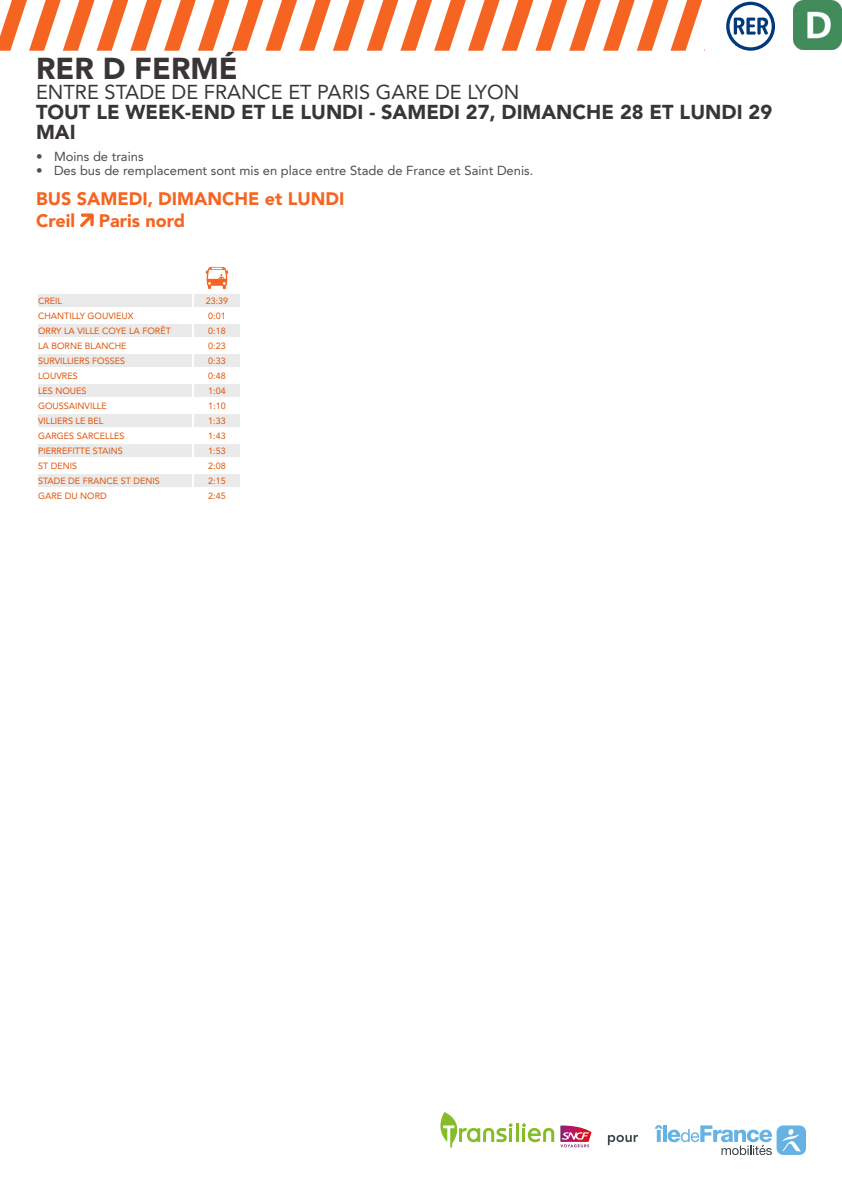
<style>
.page{position:relative;width:842px;height:1191px;background:#fff}
.page>*{position:absolute;margin:0;border:0;box-sizing:border-box;transform-origin:0 0}
.t1{font:900 30px "Avenir LT Std";color:#393535}
.t2{font:900 20px/20px "Avenir LT Std";color:#393535}
.t3{font:20px "Avenir LT Std";color:#393535}
.t4{font:900 18px "Avenir LT Std";color:#f56521}
.t5{font:13px "Avenir LT Std";color:#4e4b4c}
.t6{font:9px "Avenir LT Std";color:#e05206}
</style>
<div class="page">
<svg style="left:608px;top:1134px;width:30px;height:11px"></svg>
<svg style="left:654px;top:1125px;width:118px;height:30px"></svg>
<div style="left:776px;top:1125px;width:30px;height:30px;background:#66b3e3;border-radius:7px"></div>
<svg style="left:782px;top:1129px;width:19px;height:22px"></svg>
<hr style="left:516px;top:1123px;width:3px;height:18px;background:#86bc29">
<svg style="left:440px;top:1112px;width:72px;height:35px"></svg>
<svg style="left:522px;top:1123px;width:32px;height:19px"></svg>
<svg style="left:560px;top:1125px;width:31px;height:22px"></svg>
<svg style="left:0;top:0;width:702px;height:51px"></svg>
<img style="left:793px;top:1px;width:49px;height:49px">
<svg style="left:726px;top:2px;width:49px;height:49px"></svg>
<svg style="left:80px;top:213px;width:14px;height:14px"></svg>
<svg style="left:38px;top:267px;width:202px;height:220px"></svg>
<h1 class="t1" style="left:36px;top:50px;width:203px">RER D FERMÉ</h1>
<h2 class="t3" style="left:36px;top:80px;width:485px">ENTRE STADE DE FRANCE ET PARIS GARE DE LYON</h2>
<h2 class="t2" style="left:36px;top:102px;width:738px">TOUT LE WEEK-END ET LE LUNDI - SAMEDI 27, DIMANCHE 28 ET LUNDI 29<br>MAI</h2>
<h3 class="t5" style="left:36px;top:149px;width:109px">• Moins de trains</h3>
<h3 class="t5" style="left:36px;top:163px;width:499px">• Des bus de remplacement sont mis en place entre Stade de France et Saint Denis.</h3>
<h3 class="t4" style="left:36px;top:187px;width:310px">BUS SAMEDI, DIMANCHE et LUNDI</h3>
<h3 class="t4" style="left:36px;top:210px;width:41px">Creil</h3>
<h3 class="t4" style="left:99px;top:210px;width:88px">Paris nord</h3>
<p class="t6" style="left:38px;top:296px;width:26px">CREIL</p>
<p class="t6" style="left:206px;top:296px;width:24px">23:39</p>
<p class="t6" style="left:38px;top:311px;width:97px">CHANTILLY GOUVIEUX</p>
<p class="t6" style="left:208px;top:311px;width:19px">0:01</p>
<p class="t6" style="left:38px;top:326px;width:134px">ORRY LA VILLE COYE LA FORÊT</p>
<p class="t6" style="left:208px;top:326px;width:19px">0:18</p>
<p class="t6" style="left:38px;top:341px;width:90px">LA BORNE BLANCHE</p>
<p class="t6" style="left:208px;top:341px;width:19px">0:23</p>
<p class="t6" style="left:38px;top:356px;width:89px">SURVILLIERS FOSSES</p>
<p class="t6" style="left:208px;top:356px;width:19px">0:33</p>
<p class="t6" style="left:38px;top:371px;width:41px">LOUVRES</p>
<p class="t6" style="left:208px;top:371px;width:19px">0:48</p>
<p class="t6" style="left:38px;top:386px;width:50px">LES NOUES</p>
<p class="t6" style="left:208px;top:386px;width:19px">1:04</p>
<p class="t6" style="left:38px;top:401px;width:70px">GOUSSAINVILLE</p>
<p class="t6" style="left:208px;top:401px;width:19px">1:10</p>
<p class="t6" style="left:38px;top:416px;width:67px">VILLIERS LE BEL</p>
<p class="t6" style="left:208px;top:416px;width:19px">1:33</p>
<p class="t6" style="left:38px;top:431px;width:88px">GARGES SARCELLES</p>
<p class="t6" style="left:208px;top:431px;width:19px">1:43</p>
<p class="t6" style="left:38px;top:446px;width:86px">PIERREFITTE STAINS</p>
<p class="t6" style="left:208px;top:446px;width:19px">1:53</p>
<p class="t6" style="left:38px;top:461px;width:41px">ST DENIS</p>
<p class="t6" style="left:208px;top:461px;width:19px">2:08</p>
<p class="t6" style="left:38px;top:476px;width:123px">STADE DE FRANCE ST DENIS</p>
<p class="t6" style="left:208px;top:476px;width:19px">2:15</p>
<p class="t6" style="left:38px;top:491px;width:70px">GARE DU NORD</p>
<p class="t6" style="left:208px;top:491px;width:19px">2:45</p>
</div>
